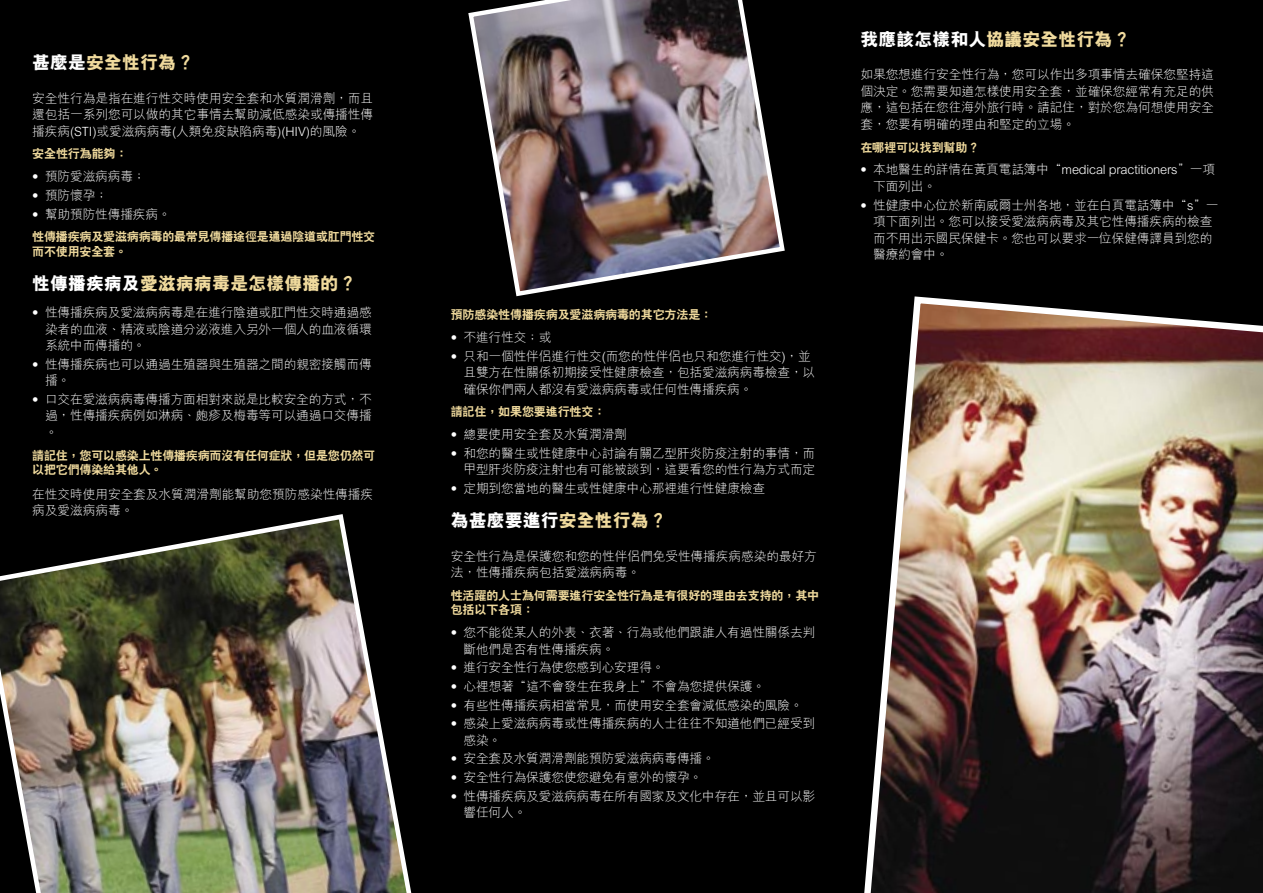
<style>
.page{position:relative;width:1263px;height:893px;background:#000}
.page>*{position:absolute;margin:0;border:0;box-sizing:border-box;transform-origin:0 0}
.SubHead{font:800 18px "M Hei";color:#f0da9d}
.SubHead-2{font:800 18px "M Hei";color:#fff}
.Indented_text{font:300 12.75px/16.5px "M Hei";letter-spacing:-.015em;color:#fff}
.Body_text{font:300 12.75px/16.5px "M Hei";letter-spacing:-.01em;color:#fff;text-align:justify}
.Small_Subhead{font:800 12px/14.2px "C Hei 2";letter-spacing:-.01em;color:#f0da9d}
.Bold_text{font:800 12px/14.2px "C Hei 2";letter-spacing:-.015em;color:#f0da9d}
.s1{color:#fff}
.s2{font-family:"Helvetica Neue"}
.s3{color:#f0da9d}
</style>
<div class="page">
<img style="left:0;top:511px;width:426px;height:382px">
<img style="left:466px;top:0;width:321px;height:299px">
<img style="left:858px;top:293px;width:405px;height:600px">
<p class="SubHead" style="left:32px;top:53px;width:164px"><span class="s1">甚麼是</span>安全性行為？</p>
<p class="Body_text" style="left:32px;top:90px;width:342px">安全性行為是指在進行性交時使用安全套和水質潤滑劑，而且還包括一系列您可以做的其它事情去幫助減低感染或傳播性傳播疾病(STI)或愛滋病病毒(人類免疫缺陷病毒)(HIV)的風險。</p>
<p class="Small_Subhead" style="left:32px;top:148px;width:97px">安全性行為能夠：</p>
<p class="Indented_text" style="left:32px;top:169px;width:115px"><span class="s2">•</span> 預防愛滋病病毒；</p>
<p class="Indented_text" style="left:32px;top:187px;width:77px"><span class="s2">•</span> 預防懷孕；</p>
<p class="Indented_text" style="left:32px;top:206px;width:140px"><span class="s2">•</span> 幫助預防性傳播疾病。</p>
<p class="Bold_text" style="left:32px;top:231px;width:344px">性傳播疾病及愛滋病病毒的最常見傳播途徑是通過陰道或肛門性交而不使用安全套。</p>
<p class="SubHead" style="left:32px;top:274px;width:326px"><span class="s1">性傳播疾病及</span>愛滋病病毒是怎樣傳播的？</p>
<p class="Indented_text" style="left:45px;top:305px;width:328px;text-align:justify;text-indent:-13px"><span class="s2">•</span> 性傳播疾病及愛滋病病毒是在進行陰道或肛門性交時通過感染者的血液、精液或陰道分泌液進入另外一個人的血液循環系統中而傳播的。</p>
<p class="Indented_text" style="left:45px;top:356px;width:328px;text-indent:-13px"><span class="s2">•</span> 性傳播疾病也可以通過生殖器與生殖器之間的親密接觸而傳播。</p>
<p class="Indented_text" style="left:45px;top:391px;width:328px;text-align:justify;text-indent:-13px"><span class="s2">•</span> 口交在愛滋病病毒傳播方面相對來說是比較安全的方式，不過，性傳播疾病例如淋病、皰疹及梅毒等可以通過口交傳播。</p>
<p class="Bold_text" style="left:32px;top:449px;width:344px">請記住，您可以感染上性傳播疾病而沒有任何症狀，但是您仍然可以把它們傳染給其他人。</p>
<p class="Body_text" style="left:32px;top:486px;width:342px">在性交時使用安全套及水質潤滑劑能幫助您預防感染性傳播疾病及愛滋病病毒。</p>
<p class="Small_Subhead" style="left:451px;top:308px;width:263px">預防感染性傳播疾病及愛滋病病毒的其它方法是：</p>
<p class="Indented_text" style="left:451px;top:329px;width:102px"><span class="s2">•</span> 不進行性交；或</p>
<p class="Indented_text" style="left:463px;top:348px;width:353px;text-indent:-13px"><span class="s2">•</span> 只和一個性伴侶進行性交(而您的性伴侶也只和您進行性交)，並且雙方在性關係初期接受性健康檢查，包括愛滋病病毒檢查，以確保你們兩人都沒有愛滋病病毒或任何性傳播疾病。</p>
<p class="Small_Subhead" style="left:451px;top:406px;width:156px">請記住，如果您要進行性交：</p>
<p class="Indented_text" style="left:451px;top:427px;width:178px"><span class="s2">•</span> 總要使用安全套及水質潤滑劑</p>
<p class="Indented_text" style="left:451px;top:445px;width:366px;text-align:right"><span class="s2">•</span> 和您的醫生或性健康中心討論有關乙型肝炎防疫注射的事情，而甲型肝炎防疫注射也有可能被談到，這要看您的性行為方式而定</p>
<p class="Indented_text" style="left:451px;top:480px;width:316px"><span class="s2">•</span> 定期到您當地的醫生或性健康中心那裡進行性健康檢查</p>
<p class="SubHead-2" style="left:451px;top:511px;width:218px">為甚麼要進行<span class="s3">安全性行為？</span></p>
<p class="Body_text" style="left:451px;top:548px;width:368px">安全性行為是保護您和您的性伴侶們免受性傳播疾病感染的最好方法，性傳播疾病包括愛滋病病毒。</p>
<p class="Small_Subhead" style="left:451px;top:589px;width:370px">性活躍的人士為何需要進行安全性行為是有很好的理由去支持的，其中包括以下各項：</p>
<p class="Indented_text" style="left:463px;top:625px;width:353px;text-indent:-13px"><span class="s2">•</span> 您不能從某人的外表、衣著、行為或他們跟誰人有過性關係去判斷他們是否有性傳播疾病。</p>
<p class="Indented_text" style="left:451px;top:660px;width:215px"><span class="s2">•</span> 進行安全性行為使您感到心安理得。</p>
<p class="Indented_text" style="left:451px;top:678px;width:316px"><span class="s2">•</span> 心裡想著“這不會發生在我身上”不會為您提供保護。</p>
<p class="Indented_text" style="left:451px;top:697px;width:354px"><span class="s2">•</span> 有些性傳播疾病相當常見，而使用安全套會減低感染的風險。</p>
<p class="Indented_text" style="left:463px;top:716px;width:353px;text-indent:-13px"><span class="s2">•</span> 感染上愛滋病病毒或性傳播疾病的人士往往不知道他們已經受到感染。</p>
<p class="Indented_text" style="left:451px;top:751px;width:266px"><span class="s2">•</span> 安全套及水質潤滑劑能預防愛滋病病毒傳播。</p>
<p class="Indented_text" style="left:451px;top:769px;width:253px"><span class="s2">•</span> 安全性行為保護您使您避免有意外的懷孕。</p>
<p class="Indented_text" style="left:463px;top:788px;width:353px;text-indent:-13px"><span class="s2">•</span> 性傳播疾病及愛滋病病毒在所有國家及文化中存在，並且可以影響任何人。</p>
<p class="SubHead" style="left:860px;top:30px;width:272px"><span class="s1">我應該怎樣和人</span>協議安全性行為？</p>
<p class="Body_text" style="left:860px;top:67px;width:355px">如果您想進行安全性行為，您可以作出多項事情去確保您堅持這個決定。您需要知道怎樣使用安全套，並確保您經常有充足的供應，這包括在您往海外旅行時。請記住，對於您為何想使用安全套，您要有明確的理由和堅定的立場。</p>
<p class="Small_Subhead" style="left:860px;top:141px;width:120px">在哪裡可以找到幫助？</p>
<p class="Indented_text" style="left:873px;top:162px;width:343px;text-indent:-13px"><span class="s2">•</span> 本地醫生的詳情在黃頁電話簿中“medical practitioners”一項下面列出。</p>
<p class="Indented_text" style="left:873px;top:197px;width:347px;text-indent:-13px"><span class="s2">•</span> 性健康中心位於新南威爾士州各地，並在白頁電話簿中“s”一項下面列出。您可以接受愛滋病病毒及其它性傳播疾病的檢查而不用出示國民保健卡。您也可以要求一位保健傳譯員到您的醫療約會中。</p>
</div>
